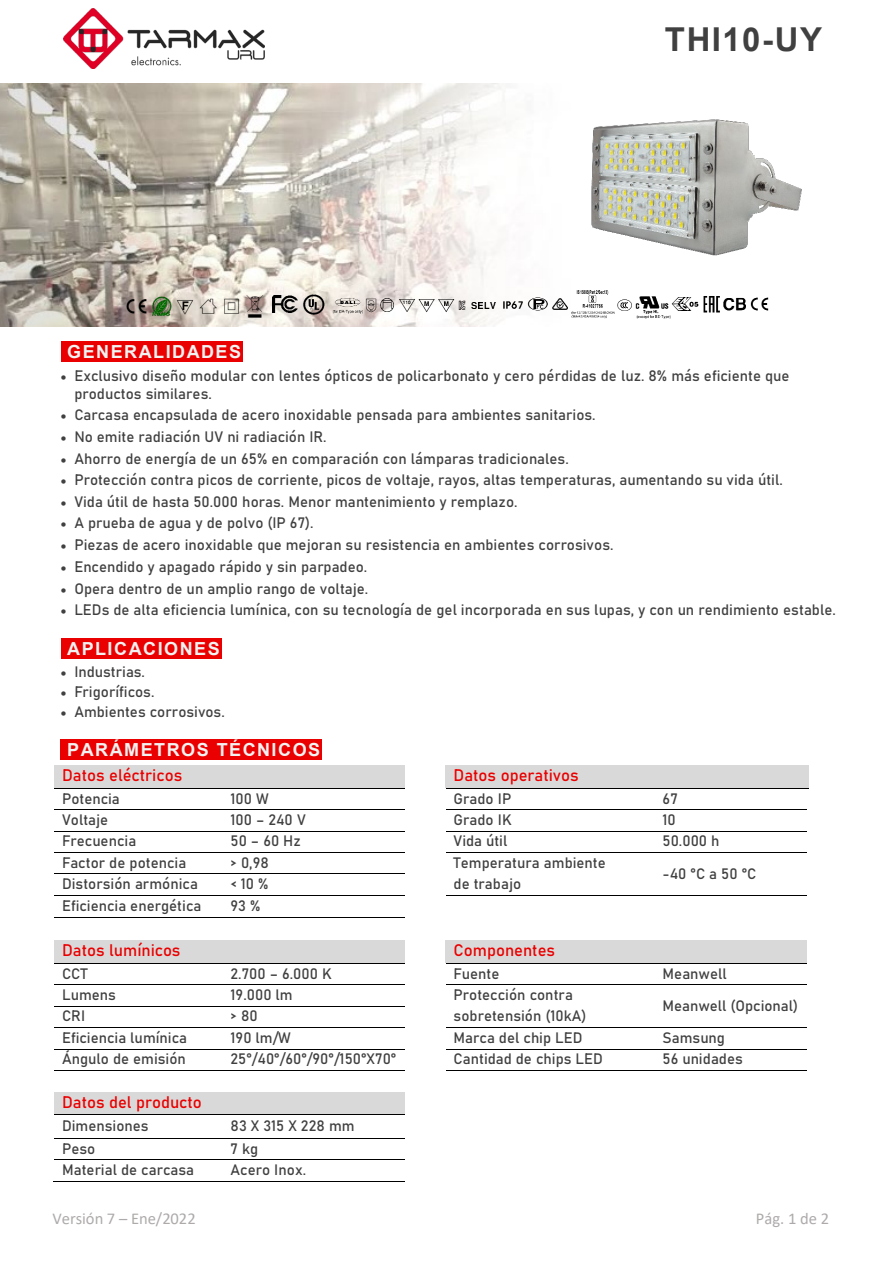
<style>
.page{position:relative;width:893px;height:1263px;background:#fff}
.page>*{position:absolute;margin:0;border:0;box-sizing:border-box;transform-origin:0 0}
.t1{font:700 33px "Arial";letter-spacing:.045em;color:#404040}
.t2{font:700 18px "Arial";letter-spacing:.08em;color:#f2f2f2}
.t3{font:16.5px "Bahnschrift";color:#ea0000}
.t4{font:16.5px "Calibri";color:#aeaaaa}
.t5{font:15px/21.6px "Bahnschrift";color:#404040}
</style>
<div class="page">
<img style="left:63px;top:9px;width:202px;height:60px">
<img style="left:0;top:84px;width:506px;height:242px">
<div style="left:61px;top:341px;width:182px;height:21px;background:#ea0000"></div>
<div style="left:61px;top:638px;width:160px;height:21px;background:#ea0000"></div>
<div style="left:61px;top:739px;width:261px;height:21px;background:#ea0000"></div>
<div style="left:54px;top:765px;width:351px;height:23px;background:#d9d9d9"></div>
<div style="left:446px;top:765px;width:363px;height:23px;background:#d9d9d9"></div>
<hr style="left:54px;top:788px;width:168px;height:1px;background:#000">
<hr style="left:223px;top:788px;width:182px;height:1px;background:#000">
<hr style="left:446px;top:788px;width:208px;height:1px;background:#000">
<hr style="left:655px;top:788px;width:152px;height:1px;background:#000">
<hr style="left:54px;top:809px;width:168px;height:1px;background:#000">
<hr style="left:223px;top:809px;width:182px;height:1px;background:#000">
<hr style="left:446px;top:809px;width:208px;height:1px;background:#000">
<hr style="left:655px;top:809px;width:152px;height:1px;background:#000">
<hr style="left:54px;top:831px;width:168px;height:1px;background:#000">
<hr style="left:223px;top:831px;width:182px;height:1px;background:#000">
<hr style="left:446px;top:831px;width:208px;height:1px;background:#000">
<hr style="left:655px;top:831px;width:152px;height:1px;background:#000">
<hr style="left:54px;top:852px;width:168px;height:1px;background:#000">
<hr style="left:223px;top:852px;width:182px;height:1px;background:#000">
<hr style="left:446px;top:852px;width:208px;height:1px;background:#000">
<hr style="left:655px;top:852px;width:152px;height:1px;background:#000">
<hr style="left:54px;top:874px;width:168px;height:1px;background:#000">
<hr style="left:223px;top:874px;width:182px;height:1px;background:#000">
<hr style="left:54px;top:895px;width:168px;height:1px;background:#000">
<hr style="left:223px;top:895px;width:182px;height:1px;background:#000">
<hr style="left:446px;top:895px;width:208px;height:1px;background:#000">
<hr style="left:655px;top:895px;width:152px;height:1px;background:#000">
<hr style="left:54px;top:917px;width:168px;height:1px;background:#000">
<hr style="left:223px;top:917px;width:182px;height:1px;background:#000">
<div style="left:54px;top:940px;width:351px;height:23px;background:#d9d9d9"></div>
<div style="left:446px;top:940px;width:361px;height:23px;background:#d9d9d9"></div>
<hr style="left:54px;top:963px;width:168px;height:1px;background:#000">
<hr style="left:223px;top:963px;width:182px;height:1px;background:#000">
<hr style="left:446px;top:963px;width:208px;height:1px;background:#000">
<hr style="left:655px;top:963px;width:152px;height:1px;background:#000">
<hr style="left:54px;top:984px;width:168px;height:1px;background:#000">
<hr style="left:223px;top:984px;width:182px;height:1px;background:#000">
<hr style="left:446px;top:984px;width:208px;height:1px;background:#000">
<hr style="left:655px;top:984px;width:152px;height:1px;background:#000">
<hr style="left:54px;top:1006px;width:168px;height:1px;background:#000">
<hr style="left:223px;top:1006px;width:182px;height:1px;background:#000">
<hr style="left:54px;top:1027px;width:168px;height:1px;background:#000">
<hr style="left:223px;top:1027px;width:182px;height:1px;background:#000">
<hr style="left:446px;top:1027px;width:208px;height:1px;background:#000">
<hr style="left:655px;top:1027px;width:152px;height:1px;background:#000">
<hr style="left:54px;top:1049px;width:168px;height:1px;background:#000">
<hr style="left:223px;top:1049px;width:182px;height:1px;background:#000">
<hr style="left:446px;top:1049px;width:208px;height:1px;background:#000">
<hr style="left:655px;top:1049px;width:152px;height:1px;background:#000">
<hr style="left:54px;top:1070px;width:168px;height:1px;background:#000">
<hr style="left:223px;top:1070px;width:182px;height:1px;background:#000">
<hr style="left:446px;top:1070px;width:208px;height:1px;background:#000">
<hr style="left:655px;top:1070px;width:152px;height:1px;background:#000">
<div style="left:54px;top:1092px;width:168px;height:22px;background:#d9d9d9"></div>
<div style="left:222px;top:1092px;width:183px;height:22px;background:#d9d9d9"></div>
<hr style="left:54px;top:1114px;width:168px;height:1px;background:#000">
<hr style="left:223px;top:1114px;width:182px;height:1px;background:#000">
<hr style="left:54px;top:1138px;width:168px;height:1px;background:#000">
<hr style="left:223px;top:1138px;width:182px;height:1px;background:#000">
<hr style="left:54px;top:1159px;width:168px;height:1px;background:#000">
<hr style="left:223px;top:1159px;width:182px;height:1px;background:#000">
<hr style="left:53px;top:1181px;width:169px;height:1px;background:#000">
<hr style="left:222px;top:1181px;width:183px;height:1px;background:#000">
<img style="left:304px;top:294px;width:20px;height:21px">
<img style="left:126px;top:294px;width:139px;height:24px">
<img style="left:273px;top:295px;width:24px;height:18px">
<img style="left:331px;top:289px;width:438px;height:30px">
<img style="left:591px;top:119px;width:211px;height:137px">
<h1 class="t1" style="left:665px;top:16px;width:159px">THI10-UY</h1>
<p class="t2" style="left:67px;top:339px;width:175px">GENERALIDADES</p>
<p class="t5" style="left:74px;top:365px;width:717px;line-height:18px">Exclusivo diseño modular con lentes ópticos de policarbonato y cero pérdidas de luz. 8% más eficiente que productos similares.</p>
<p class="t5" style="left:74px;top:403px;width:763px">Carcasa encapsulada de acero inoxidable pensada para ambientes sanitarios.<br>No emite radiación UV ni radiación IR.<br>Ahorro de energía de un 65% en comparación con lámparas tradicionales.<br>Protección contra picos de corriente, picos de voltaje, rayos, altas temperaturas, aumentando su vida útil.<br>Vida útil de hasta 50.000 horas. Menor mantenimiento y remplazo.<br>A prueba de agua y de polvo (IP 67).<br>Piezas de acero inoxidable que mejoran su resistencia en ambientes corrosivos.<br>Encendido y apagado rápido y sin parpadeo.<br>Opera dentro de un amplio rango de voltaje.<br>LEDs de alta eficiencia lumínica, con su tecnología de gel incorporada en sus lupas, y con un rendimiento estable.</p>
<p class="t2" style="left:67px;top:636px;width:154px">APLICACIONES</p>
<p class="t5" style="left:74px;top:661px;width:152px;line-height:19.8px">Industrias.<br>Frigoríficos.<br>Ambientes corrosivos.</p>
<p class="t2" style="left:67px;top:737px;width:254px">PARÁMETROS TÉCNICOS</p>
<p class="t3" style="left:62px;top:763px;width:122px">Datos eléctricos</p>
<p class="t3" style="left:454px;top:763px;width:127px">Datos operativos</p>
<p class="t5" style="left:62px;top:786px;width:59px">Potencia</p>
<p class="t5" style="left:231px;top:786px;width:40px">100 W</p>
<p class="t5" style="left:454px;top:786px;width:59px">Grado IP</p>
<p class="t5" style="left:663px;top:786px;width:17px">67</p>
<p class="t5" style="left:62px;top:808px;width:47px">Voltaje</p>
<p class="t5" style="left:231px;top:808px;width:77px">100 – 240 V</p>
<p class="t5" style="left:454px;top:808px;width:60px">Grado IK</p>
<p class="t5" style="left:663px;top:808px;width:15px">10</p>
<p class="t5" style="left:62px;top:829px;width:76px">Frecuencia</p>
<p class="t5" style="left:231px;top:829px;width:72px">50 – 60 Hz</p>
<p class="t5" style="left:454px;top:829px;width:55px">Vida útil</p>
<p class="t5" style="left:663px;top:829px;width:58px">50.000 h</p>
<p class="t5" style="left:62px;top:851px;width:126px">Factor de potencia</p>
<p class="t5" style="left:231px;top:851px;width:40px">&gt; 0,98</p>
<p class="t5" style="left:454px;top:851px;width:154px;line-height:20.7px">Temperatura ambiente de trabajo</p>
<p class="t5" style="left:663px;top:861px;width:95px">-40 °C a 50 °C</p>
<p class="t5" style="left:62px;top:872px;width:137px">Distorsión armónica</p>
<p class="t5" style="left:231px;top:872px;width:39px">&lt; 10 %</p>
<p class="t5" style="left:62px;top:894px;width:141px">Eficiencia energética</p>
<p class="t5" style="left:231px;top:894px;width:31px">93 %</p>
<p class="t3" style="left:62px;top:938px;width:120px">Datos lumínicos</p>
<p class="t3" style="left:454px;top:938px;width:103px">Componentes</p>
<p class="t5" style="left:62px;top:961px;width:27px">CCT</p>
<p class="t5" style="left:231px;top:961px;width:103px">2.700 – 6.000 K</p>
<p class="t5" style="left:454px;top:961px;width:47px">Fuente</p>
<p class="t5" style="left:663px;top:961px;width:66px">Meanwell</p>
<p class="t5" style="left:62px;top:983px;width:55px">Lumens</p>
<p class="t5" style="left:231px;top:983px;width:64px">19.000 lm</p>
<p class="t5" style="left:454px;top:984px;width:134px;line-height:20.7px">Protección contra sobretensión (10kA)</p>
<p class="t5" style="left:663px;top:994px;width:137px">Meanwell (Opcional)</p>
<p class="t5" style="left:62px;top:1004px;width:25px">CRI</p>
<p class="t5" style="left:231px;top:1004px;width:29px">&gt; 80</p>
<p class="t5" style="left:62px;top:1026px;width:127px">Eficiencia lumínica</p>
<p class="t5" style="left:231px;top:1026px;width:62px">190 lm/W</p>
<p class="t5" style="left:454px;top:1026px;width:131px">Marca del chip LED</p>
<p class="t5" style="left:663px;top:1026px;width:64px">Samsung</p>
<p class="t5" style="left:62px;top:1047px;width:125px">Ángulo de emisión</p>
<p class="t5" style="left:231px;top:1047px;width:167px">25°/40°/60°/90°/150°X70°</p>
<p class="t5" style="left:454px;top:1047px;width:151px">Cantidad de chips LED</p>
<p class="t5" style="left:663px;top:1047px;width:82px">56 unidades</p>
<p class="t3" style="left:62px;top:1090px;width:141px">Datos del producto</p>
<p class="t5" style="left:62px;top:1114px;width:88px">Dimensiones</p>
<p class="t5" style="left:231px;top:1114px;width:126px">83 X 315 X 228 mm</p>
<p class="t5" style="left:62px;top:1136px;width:35px">Peso</p>
<p class="t5" style="left:231px;top:1136px;width:29px">7 kg</p>
<p class="t5" style="left:62px;top:1158px;width:134px">Material de carcasa</p>
<p class="t5" style="left:231px;top:1158px;width:77px">Acero Inox.</p>
<p class="t4" style="left:52px;top:1207px;width:145px">Versión 7 – Ene/2022</p>
<p class="t4" style="left:756px;top:1207px;width:75px">Pág. 1 de 2</p>
</div>
